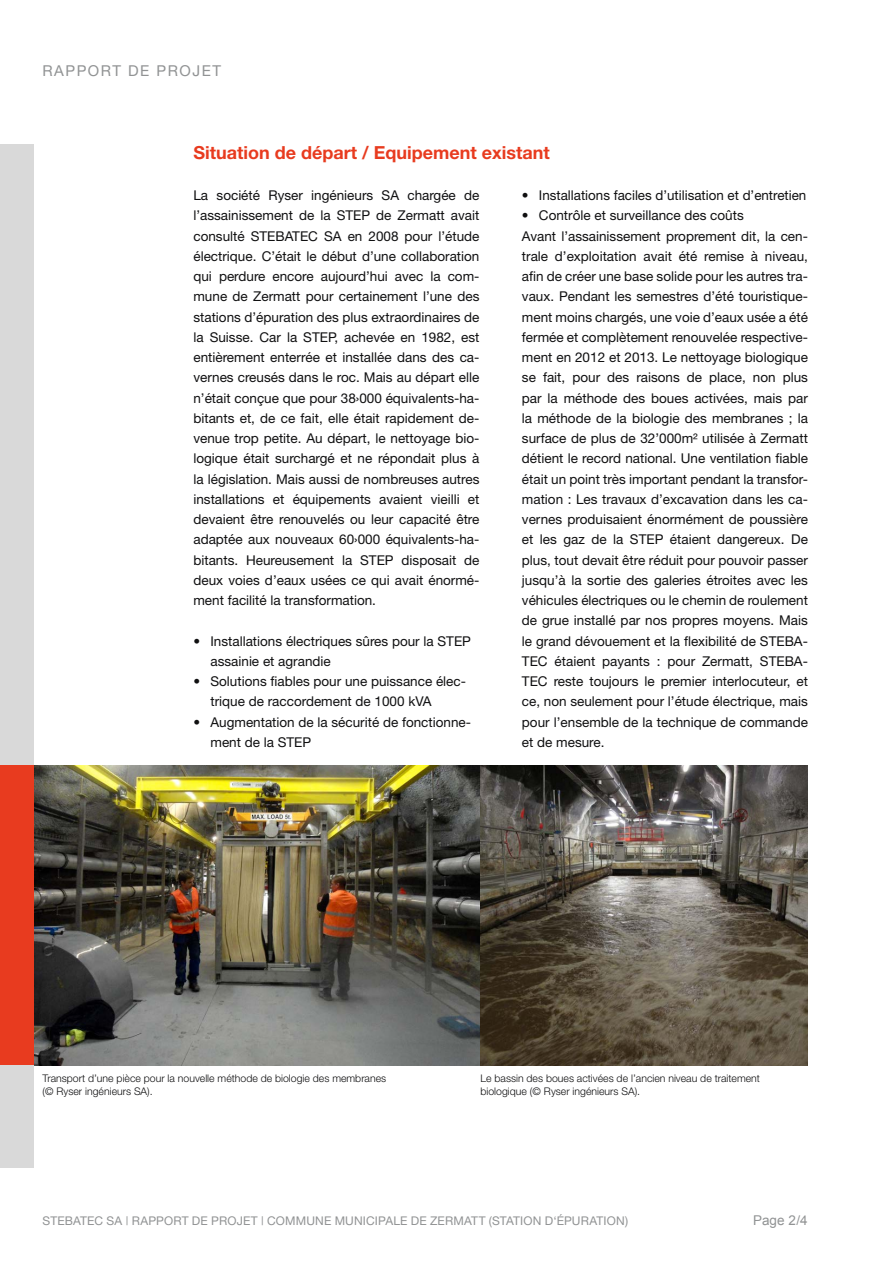
<style>
.page{position:relative;width:893px;height:1263px;background:#fff}
.page>*{position:absolute;margin:0;border:0;box-sizing:border-box;transform-origin:0 0}
.t1{font:700 18px "Helvetica Neue";color:#e83b1f}
.t2{font:15px "Helvetica Neue";letter-spacing:.1em;color:#919394}
.t3{font:13.5px/20.2px "Helvetica Neue";color:#101011}
.t4{font:13.5px "Arial";color:#919394}
.t5{font:12px "Helvetica Neue";letter-spacing:.01em;color:#919394}
.t6{font:300 10.5px/12.6px "Helvetica Neue";color:#101011}
</style>
<div class="page">
<div style="left:0;top:145px;width:34px;height:1023px;background:#d9d9d9"></div>
<div style="left:0;top:765px;width:34px;height:300px;background:#e83b1f"></div>
<img style="left:34px;top:765px;width:774px;height:300px">
<p class="t2" style="left:43px;top:61px;width:180px">RAPPORT DE PROJET</p>
<h1 class="t1" style="left:193px;top:141px;width:358px">Situation de départ / Equipement existant</h1>
<p class="t3" style="left:193px;top:185px;width:287px;text-align:justify">La société Ryser ingénieurs SA chargée de l’assainissement de la STEP de Zermatt avait consulté STEBATEC SA en 2008 pour l’étude électrique. C’était le début d’une collaboration qui perdure encore aujourd’hui avec la com&shy;mune de Zermatt pour certainement l’une des stations d’épuration des plus extraordinaires de la Suisse. Car la STEP, achevée en 1982, est entièrement enterrée et installée dans des ca&shy;vernes creusés dans le roc. Mais au départ elle n’était conçue que pour 38›000 équivalents-ha&shy;bitants et, de ce fait, elle était rapidement de&shy;venue trop petite. Au départ, le nettoyage bio&shy;logique était surchargé et ne répondait plus à la législation. Mais aussi de nombreuses autres installations et équipements avaient vieilli et devaient être renouvelés ou leur capacité être adaptée aux nouveaux 60›000 équivalents-ha&shy;bitants. Heureusement la STEP disposait de deux voies d’eaux usées ce qui avait énormé&shy;ment facilité la transformation.</p>
<p class="t3" style="left:210px;top:631px;width:262px;text-indent:-17px">• Installations électriques sûres pour la STEP assainie et agrandie</p>
<p class="t3" style="left:210px;top:671px;width:257px;text-indent:-17px">• Solutions fiables pour une puissance élec&shy;trique de raccordement de 1000 kVA</p>
<p class="t3" style="left:210px;top:712px;width:262px;text-indent:-17px">• Augmentation de la sécurité de fonctionne&shy;ment de la STEP</p>
<p class="t3" style="left:522px;top:185px;width:286px">• Installations faciles d’utilisation et d’entretien</p>
<p class="t3" style="left:522px;top:205px;width:287px">• Contrôle et surveillance des coûts<br>Avant l’assainissement proprement dit, la cen&shy;trale d’exploitation avait été remise à niveau, afin de créer une base solide pour les autres tra&shy;vaux. Pendant les semestres d’été touristique&shy;ment moins chargés, une voie d’eaux usée a été fermée et complètement renouvelée respective&shy;ment en 2012 et 2013. Le nettoyage biologique se fait, pour des raisons de place, non plus par la méthode des boues activées, mais par la méthode de la biologie des membranes ; la surface de plus de 32’000m² utilisée à Zermatt détient le record national. Une ventilation fiable était un point très important pendant la transfor&shy;mation : Les travaux d’excavation dans les ca&shy;vernes produisaient énormément de poussière et les gaz de la STEP étaient dangereux. De plus, tout devait être réduit pour pouvoir passer jusqu’à la sortie des galeries étroites avec les véhicules électriques ou le chemin de roulement de grue installé par nos propres moyens. Mais le grand dévouement et la flexibilité de STEBA-TEC étaient payants : pour Zermatt, STEBA-TEC reste toujours le premier interlocuteur, et ce, non seulement pour l’étude électrique, mais pour l’ensemble de la technique de commande et de mesure.</p>
<p class="t6" style="left:43px;top:1072px;width:345px">Transport d’une pièce pour la nouvelle méthode de biologie des membranes (© Ryser ingénieurs SA).</p>
<p class="t6" style="left:480px;top:1072px;width:281px">Le bassin des boues activées de l’ancien niveau de traitement biologique (© Ryser ingénieurs SA).</p>
<p class="t5" style="left:43px;top:1213px;width:587px">STEBATEC SA | RAPPORT DE PROJET | COMMUNE MUNICIPALE DE ZERMATT (STATION D‘ÉPURATION)</p>
<p class="t4" style="left:753px;top:1211px;width:56px">Page 2/4</p>
</div>
